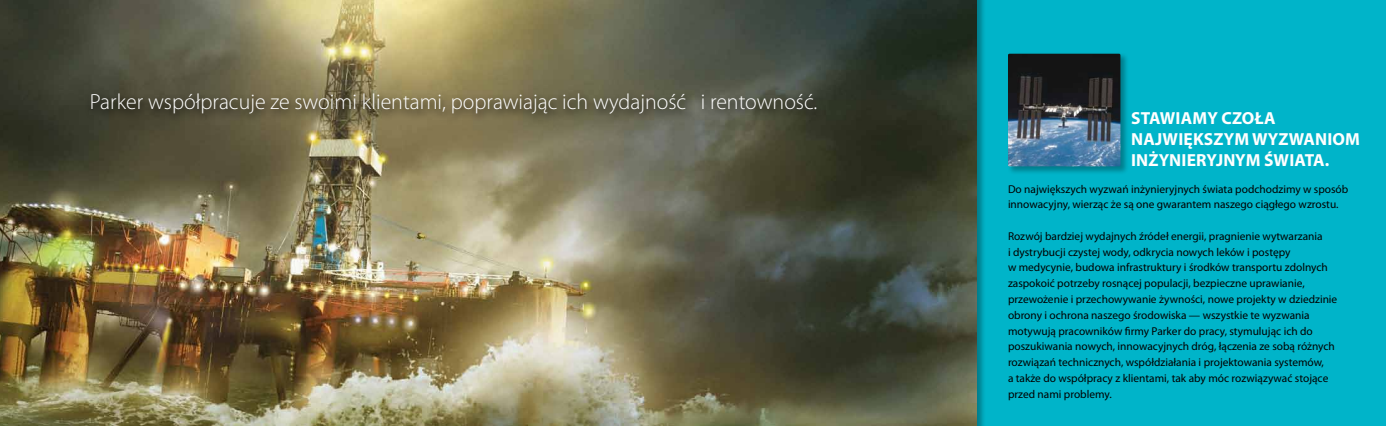
<style>
.page{position:relative;width:1386px;height:426px;background:#fff}
.page>*{position:absolute;margin:0;border:0;box-sizing:border-box;transform-origin:0 0}
.t1{font:300 21.88px "Myriad Pro";color:#fff}
.t2{font:700 17.5px/21px "Myriad Pro";letter-spacing:.01em;color:#fff}
.t3{font:11.38px/15.8px "Myriad Pro";color:#000}
</style>
<div class="page">
<div style="left:969px;top:0;width:417px;height:425px;background:#00b4c9"></div>
<div style="left:958px;top:0;width:28px;height:425px;background:#000;opacity:.3"></div>
<div style="left:1007px;top:52px;width:122px;height:123px;background:#000;opacity:.3"></div>
<img style="left:1008px;top:54px;width:112px;height:112px">
<img style="left:0;top:0;width:976px;height:425px">
<div style="left:85px;top:88px;width:742px;height:38px;background:#000;opacity:.35"></div>
<h1 class="t1" style="left:90px;top:88px;width:729px">Parker współpracuje ze swoimi klientami, poprawiając ich wydajność i rentowność.</h1>
<h2 class="t2" style="left:1131px;top:107px;width:230px">STAWIAMY CZOŁA<br>NAJWIĘKSZYM WYZWANIOM<br>INŻYNIERYJNYM ŚWIATA.</h2>
<p class="t3" style="left:1008px;top:180px;width:342px">Do największych wyzwań inżynieryjnych świata podchodzimy w sposób innowacyjny, wierząc że są one gwarantem naszego ciągłego wzrostu.</p>
<p class="t3" style="left:1008px;top:228px;width:331px">Rozwój bardziej wydajnych źródeł energii, pragnienie wytwarzania<br>i dystrybucji czystej wody, odkrycia nowych leków i postępy<br>w medycynie, budowa infrastruktury i środków transportu zdolnych zaspokoić potrzeby rosnącej populacji, bezpieczne uprawianie, przewożenie i przechowywanie żywności, nowe projekty w dziedzinie obrony i ochrona naszego środowiska — wszystkie te wyzwania motywują pracowników firmy Parker do pracy, stymulując ich do poszukiwania nowych, innowacyjnych dróg, łączenia ze sobą różnych rozwiązań technicznych, współdziałania i projektowania systemów,<br>a także do współpracy z klientami, tak aby móc rozwiązywać stojące przed nami problemy.</p>
</div>
